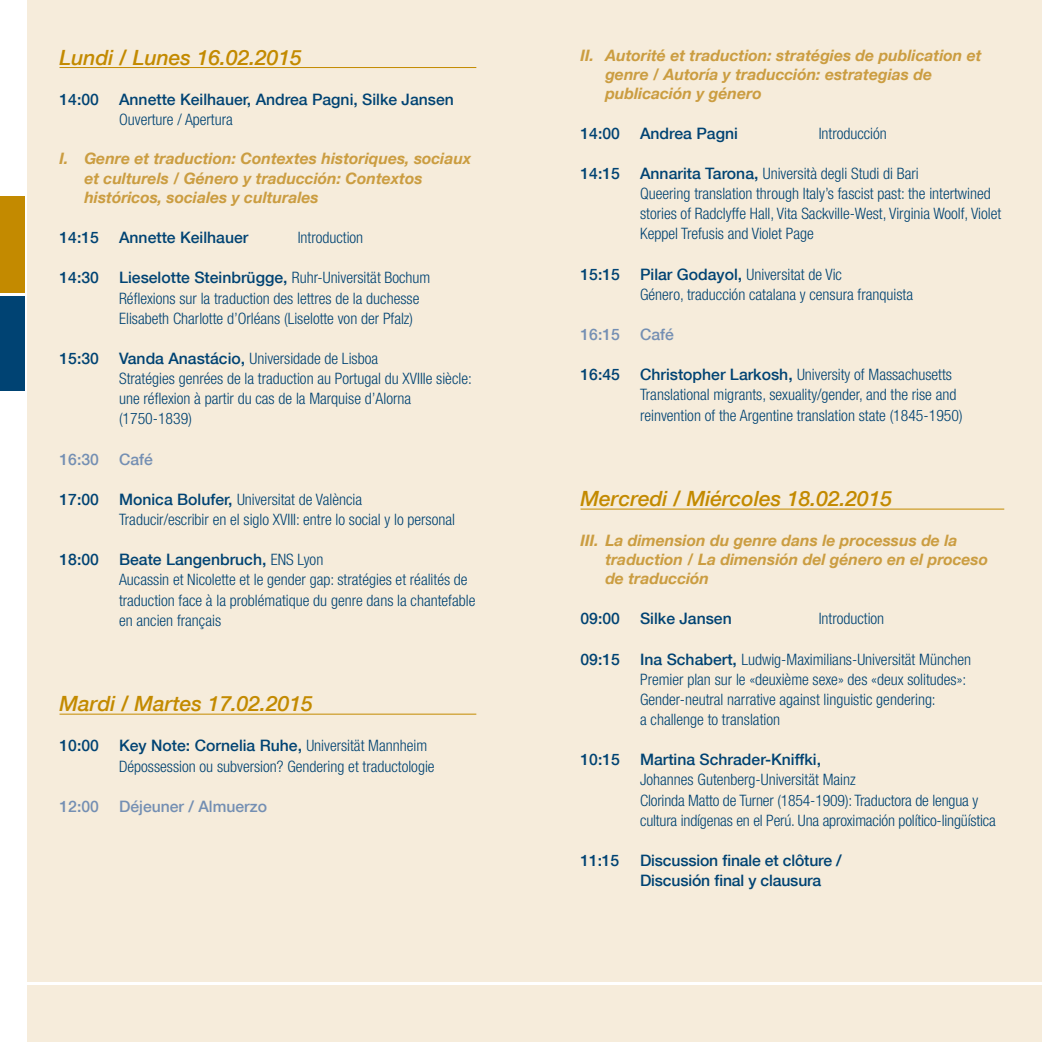
<style>
.page{position:relative;width:1042px;height:1042px;background:#fff}
.page>*{position:absolute;margin:0;border:0;box-sizing:border-box;transform-origin:0 0}
.t1{font:italic 500 21px "Helvetica Neue LT Com";color:#c38a00}
.t2{font:300 condensed 15.75px/20.1px "Helvetica Neue LT Com";color:#004373}
.t3{font:italic 700 15.75px/19.2px "Helvetica Neue LT Com";color:#cb9d41}
.t4{font:500 15.75px/20.1px "Helvetica Neue LT Com";color:#004373}
.t5{font:500 15.75px "Helvetica Neue LT Com";color:#748fb3}
.s1{font-weight:500;font-stretch:normal}
</style>
<div class="page">
<div style="left:28px;top:0;width:493px;height:1042px;background:#f6ecdb"></div>
<div style="left:521px;top:0;width:521px;height:1042px;background:#f6ecdb"></div>
<div style="left:0;top:295px;width:25px;height:98px;background:#004373"></div>
<div style="left:0;top:196px;width:25px;height:99px;background:#c38a00"></div>
<hr style="left:0;top:391px;width:26px;height:3px;background:#fff">
<hr style="left:0;top:293px;width:26px;height:3px;background:#fff">
<hr style="left:0;top:982px;width:1042px;height:3px;background:#fff">
<hr style="left:60px;top:67px;width:416px;height:1px;background:#c38a00">
<hr style="left:60px;top:714px;width:416px;height:1px;background:#c38a00">
<hr style="left:580px;top:509px;width:424px;height:1px;background:#c38a00">
<h1 class="t1" style="left:60px;top:45px;width:244px">Lundi / Lunes 16.02.2015</h1>
<p class="t4" style="left:60px;top:89px;width:41px">14:00</p>
<p class="t4" style="left:119px;top:89px;width:336px">Annette Keilhauer, Andrea Pagni, Silke Jansen</p>
<p class="t2" style="left:119px;top:109px;width:115px">Ouverture / Apertura</p>
<p class="t3" style="left:84px;top:149px;width:388px;text-indent:-25px">I. Genre et traduction: Contextes historiques, sociaux et culturels / Género y traducción: Contextos históricos, sociales y culturales</p>
<p class="t4" style="left:60px;top:227px;width:41px">14:15</p>
<p class="t4" style="left:119px;top:227px;width:131px">Annette Keilhauer</p>
<p class="t2" style="left:298px;top:227px;width:67px">Introduction</p>
<p class="t4" style="left:60px;top:268px;width:41px">14:30</p>
<p class="t2" style="left:119px;top:268px;width:313px"><span class="s1">Lieselotte Steinbrügge,</span> Ruhr-Universität Bochum<br>Réflexions sur la traduction des lettres de la duchesse<br>Elisabeth Charlotte d’Orléans (Liselotte von der Pfalz)</p>
<p class="t4" style="left:60px;top:348px;width:41px">15:30</p>
<p class="t2" style="left:119px;top:348px;width:354px"><span class="s1">Vanda Anastácio,</span> Universidade de Lisboa<br>Stratégies genrées de la traduction au Portugal du XVIIIe siècle: une réflexion à partir du cas de la Marquise d’Alorna (1750-1839)</p>
<p class="t5" style="left:60px;top:449px;width:41px">16:30</p>
<p class="t5" style="left:119px;top:449px;width:35px">Café</p>
<p class="t4" style="left:60px;top:489px;width:41px">17:00</p>
<p class="t2" style="left:119px;top:489px;width:337px"><span class="s1">Monica Bolufer,</span> Universitat de València<br>Traducir/escribir en el siglo XVIII: entre lo social y lo personal</p>
<p class="t4" style="left:60px;top:549px;width:41px">18:00</p>
<p class="t2" style="left:119px;top:549px;width:358px"><span class="s1">Beate Langenbruch,</span> ENS Lyon<br>Aucassin et Nicolette et le gender gap: stratégies et réalités de traduction face à la problématique du genre dans la chantefable en ancien français</p>
<h1 class="t1" style="left:60px;top:691px;width:255px">Mardi / Martes 17.02.2015</h1>
<p class="t4" style="left:60px;top:735px;width:41px">10:00</p>
<p class="t2" style="left:119px;top:736px;width:317px"><span class="s1">Key Note: Cornelia Ruhe,</span> Universität Mannheim<br>Dépossession ou subversion? Gendering et traductologie</p>
<p class="t5" style="left:60px;top:797px;width:41px">12:00</p>
<p class="t5" style="left:119px;top:797px;width:149px">Déjeuner / Almuerzo</p>
<p class="t3" style="left:605px;top:45px;width:378px;text-indent:-25px">II. Autorité et traduction: stratégies de publication et genre / Autoría y traducción: estrategias de publicación y género</p>
<p class="t4" style="left:580px;top:123px;width:41px">14:00</p>
<p class="t4" style="left:640px;top:123px;width:99px">Andrea Pagni</p>
<p class="t2" style="left:819px;top:123px;width:70px">Introducción</p>
<p class="t4" style="left:580px;top:163px;width:41px">14:15</p>
<p class="t2" style="left:640px;top:163px;width:363px"><span class="s1">Annarita Tarona,</span> Università degli Studi di Bari<br>Queering translation through Italy’s fascist past: the intertwined stories of Radclyffe Hall, Vita Sackville-West, Virginia Woolf, Violet Keppel Trefusis and Violet Page</p>
<p class="t4" style="left:580px;top:264px;width:41px">15:15</p>
<p class="t2" style="left:640px;top:264px;width:274px"><span class="s1">Pilar Godayol,</span> Universitat de Vic<br>Género, traducción catalana y censura franquista</p>
<p class="t5" style="left:580px;top:325px;width:41px">16:15</p>
<p class="t5" style="left:640px;top:325px;width:35px">Café</p>
<p class="t4" style="left:580px;top:364px;width:41px">16:45</p>
<p class="t2" style="left:640px;top:365px;width:324px"><span class="s1">Christopher Larkosh,</span> University of Massachusetts<br>Translational migrants, sexuality/gender, and the rise and reinvention of the Argentine translation state (1845-1950)</p>
<h1 class="t1" style="left:580px;top:486px;width:313px">Mercredi / Miércoles 18.02.2015</h1>
<p class="t3" style="left:605px;top:530px;width:384px;text-indent:-25px">III. La dimension du genre dans le processus de la traduction / La dimensión del género en el proceso de traducción</p>
<p class="t4" style="left:580px;top:608px;width:41px">09:00</p>
<p class="t4" style="left:640px;top:608px;width:93px">Silke Jansen</p>
<p class="t2" style="left:819px;top:608px;width:67px">Introduction</p>
<p class="t4" style="left:580px;top:649px;width:41px">09:15</p>
<p class="t2" style="left:640px;top:649px;width:332px"><span class="s1">Ina Schabert,</span> Ludwig-Maximilians-Universität München Premier plan sur le «deuxième sexe» des «deux solitudes»:<br>Gender-neutral narrative against linguistic gendering:<br>a challenge to translation</p>
<p class="t4" style="left:580px;top:749px;width:41px">10:15</p>
<p class="t4" style="left:640px;top:749px;width:182px">Martina Schrader-Kniffki,</p>
<p class="t2" style="left:640px;top:770px;width:357px">Johannes Gutenberg-Universität Mainz<br>Clorinda Matto de Turner (1854-1909): Traductora de lengua y cultura indígenas en el Perú. Una aproximación político-lingüística</p>
<p class="t4" style="left:580px;top:850px;width:40px">11:15</p>
<p class="t4" style="left:640px;top:850px;width:203px">Discussion finale et clôture /<br>Discusión final y clausura</p>
</div>
